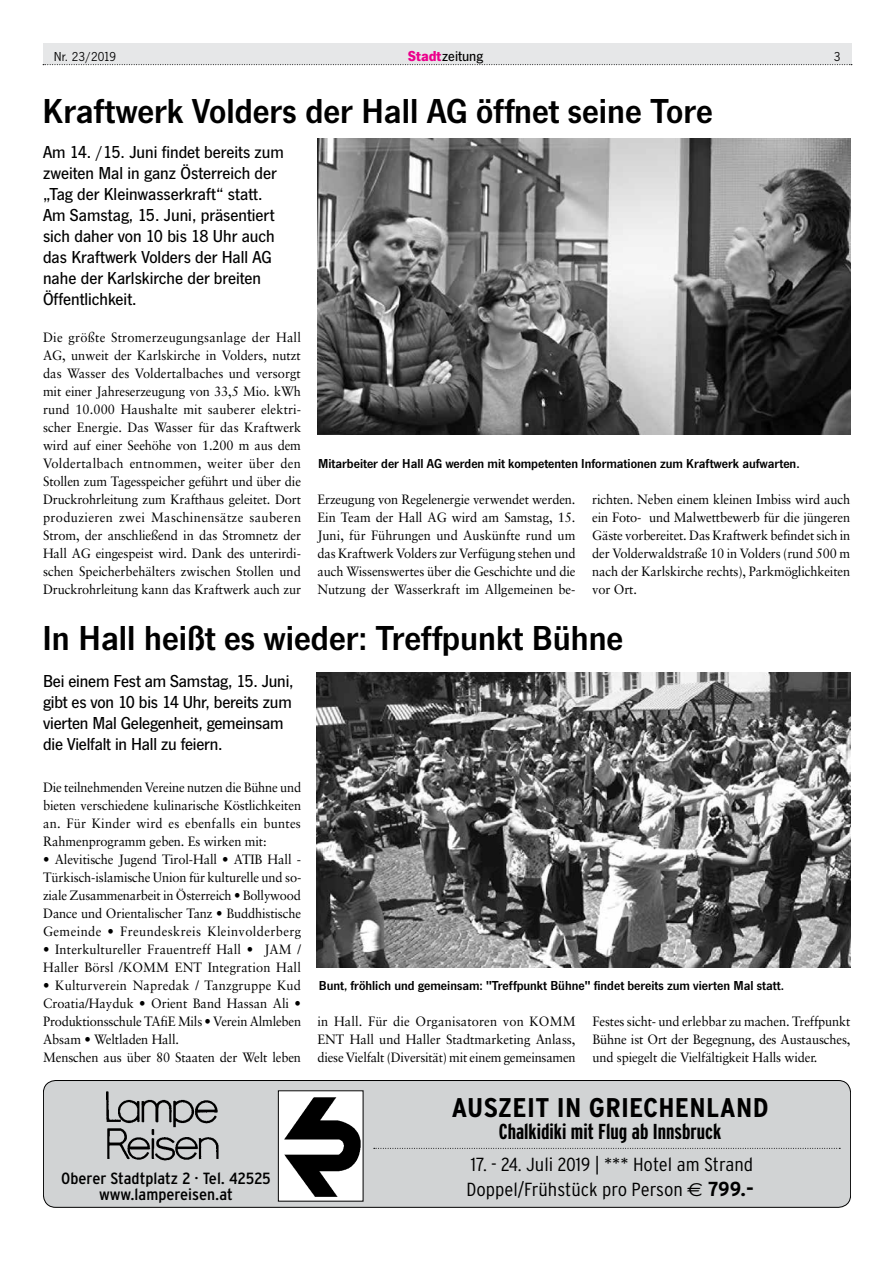
<style>
.page{position:relative;width:893px;height:1263px;background:#fff}
.page>*{position:absolute;margin:0;border:0;box-sizing:border-box;transform-origin:0 0}
.t1{font:600 36px "News Got T";color:#000}
.t2{font:700 condensed 27px "Interstate";letter-spacing:.01em;color:#000;scale:1.11 1}
.t3{font:700 extra-condensed 21.6px "Interstate";color:#000;scale:1.11 1}
.t4{font:300 condensed 18.9px/25.2px "Interstate";color:#000;scale:1.11 1}
.t5{font:500 18px/21px "News Got T";color:#000}
.t6{font:condensed 16.2px/16px "Interstate";color:#000;text-align:center;scale:1.11 1}
.t7{font:500 15px "News Got T";color:#000}
.t8{font:13.5px/18px "Sabon";letter-spacing:-.01em;color:#000;text-align:justify;scale:.95 1}
.t9{font:600 13.5px "News Got T";color:#000}
.t10{font:13.5px/18px "Sabon";letter-spacing:.01em;color:#000;scale:.95 1}
.t11{font:13.5px "News Got T";color:#000}
.s1{font-weight:700;color:#ec008c}
.s2{font-family:"Euro Sans";font-weight:400;font-stretch:normal}
.s3{font-weight:700;font-size:20.25px}
</style>
<div class="page">
<div style="left:43px;top:43px;width:808px;height:22px;background:#e6e7e8"></div>
<svg style="left:43px;top:64px;width:809px;height:1px"></svg>
<img style="left:317px;top:139px;width:533px;height:295px">
<img style="left:317px;top:672px;width:533px;height:295px">
<div style="left:43px;top:1080px;width:808px;height:127px;background:#d1d3d4;border-radius:12px"></div>
<div style="left:43px;top:1080px;width:808px;height:128px;border:1px solid #000;border-radius:12px"></div>
<img style="left:280px;top:1092px;width:81px;height:107px">
<img style="left:106px;top:1091px;width:112px;height:36px">
<img style="left:107px;top:1127px;width:112px;height:34px">
<svg style="left:374px;top:1148px;width:466px;height:1px"></svg>
<p class="t11" style="left:54px;top:49px;width:64px">Nr. 23/2019</p>
<p class="t7" style="left:408px;top:48px;width:77px"><span class="s1">Stadt</span>zeitung</p>
<p class="t11" style="left:834px;top:49px;width:8px">3</p>
<h1 class="t1" style="left:43px;top:90px;width:672px">Kraftwerk Volders der Hall AG öffnet seine Tore</h1>
<p class="t5" style="left:43px;top:142px;width:242px">Am 14. /15. Juni findet bereits zum zweiten Mal in ganz Österreich der „Tag der Kleinwasserkraft“ statt.<br>Am Samstag, 15. Juni, präsentiert sich daher von 10 bis 18 Uhr auch das Kraftwerk Volders der Hall AG nahe der Karlskirche der breiten<br>Öffentlichkeit.</p>
<p class="t8" style="left:43px;top:328px;width:273px">Die größte Stromerzeugungsanlage der Hall AG, unweit der Karlskirche in Volders, nutzt das Wasser des Voldertalbaches und versorgt mit einer Jahreserzeugung von 33,5 Mio. kWh rund 10.000 Haushalte mit sauberer elektri&shy;scher Energie. Das Wasser für das Kraftwerk wird auf einer Seehöhe von 1.200 m aus dem Voldertalbach entnommen, weiter über den Stollen zum Tagesspeicher geführt und über die Druckrohrleitung zum Krafthaus geleitet. Dort produzieren zwei Maschinensätze sauberen Strom, der anschließend in das Stromnetz der Hall AG eingespeist wird. Dank des unterirdi&shy;schen Speicherbehälters zwischen Stollen und Druckrohrleitung kann das Kraftwerk auch zur</p>
<p class="t9" style="left:318px;top:456px;width:483px">Mitarbeiter der Hall AG werden mit kompetenten Informationen zum Kraftwerk aufwarten.</p>
<p class="t8" style="left:592px;top:490px;width:273px">richten. Neben einem kleinen Imbiss wird auch ein Foto- und Malwettbewerb für die jüngeren Gäste vorbereitet. Das Kraftwerk befindet sich in der Volderwaldstraße 10 in Volders (rund 500 m nach der Karlskirche rechts), Parkmöglichkeiten vor Ort.</p>
<p class="t8" style="left:317px;top:490px;width:273px">Erzeugung von Regelenergie verwendet werden.<br>Ein Team der Hall AG wird am Samstag, 15.<br>Juni, für Führungen und Auskünfte rund um das Kraftwerk Volders zur Verfügung stehen und auch Wissenswertes über die Geschichte und die Nutzung der Wasserkraft im Allgemeinen be-</p>
<h1 class="t1" style="left:43px;top:617px;width:582px">In Hall heißt es wieder: Treffpunkt Bühne</h1>
<h3 class="t5" style="left:43px;top:670px;width:252px">Bei einem Fest am Samstag, 15. Juni, gibt es von 10 bis 14 Uhr, bereits zum vierten Mal Gelegenheit, gemeinsam die Vielfalt in Hall zu feiern.</h3>
<p class="t8" style="left:43px;top:778px;width:273px">Die teilnehmenden Vereine nutzen die Bühne und bieten verschiedene kulinarische Köstlichkeiten an. Für Kinder wird es ebenfalls ein buntes Rahmenprogramm geben. Es wirken mit:</p>
<p class="t8" style="left:43px;top:850px;width:273px">• Alevitische Jugend Tirol-Hall • ATIB Hall - Türkisch-islamische Union für kulturelle und so&shy;ziale Zusammenarbeit in Österreich • Bollywood Dance und Orientalischer Tanz • Buddhistische Gemeinde • Freundeskreis Kleinvolderberg</p>
<p class="t10" style="left:43px;top:940px;width:273px">• Interkultureller Frauentreff Hall • JAM /<br>Haller Börsl /KOMM ENT Integration Hall</p>
<p class="t8" style="left:43px;top:976px;width:273px;text-align:left">• Kulturverein Napredak / Tanzgruppe Kud Croatia/Hayduk • Orient Band Hassan Ali • Produktionsschule TAfiE Mils • Verein Almleben Absam • Weltladen Hall.<br>Menschen aus über 80 Staaten der Welt leben</p>
<p class="t6" style="left:61px;top:1170px;width:190px">Oberer Stadtplatz 2 · Tel. 42525 www.lampereisen.at</p>
<p class="t9" style="left:319px;top:978px;width:467px">Bunt, fröhlich und gemeinsam: "Treffpunkt Bühne" findet bereits zum vierten Mal statt.</p>
<p class="t8" style="left:317px;top:1012px;width:273px">in Hall. Für die Organisatoren von KOMM ENT Hall und Haller Stadtmarketing Anlass, diese Vielfalt (Diversität) mit einem gemeinsamen</p>
<p class="t8" style="left:592px;top:1012px;width:273px">Festes sicht- und erlebbar zu machen. Treffpunkt Bühne ist Ort der Begegnung, des Austausches, und spiegelt die Vielfältigkeit Halls wider.</p>
<h2 class="t2" style="left:452px;top:1092px;width:287px">AUSZEIT IN GRIECHENLAND</h2>
<h3 class="t3" style="left:499px;top:1120px;width:202px">Chalkidiki mit Flug ab Innsbruck</h3>
<h3 class="t4" style="left:466px;top:1151px;width:260px">17. - 24. Juli 2019 | *** Hotel am Strand<br>Doppel/Frühstück pro Person <span class="s2">€</span> <span class="s3">799.-</span></h3>
</div>
